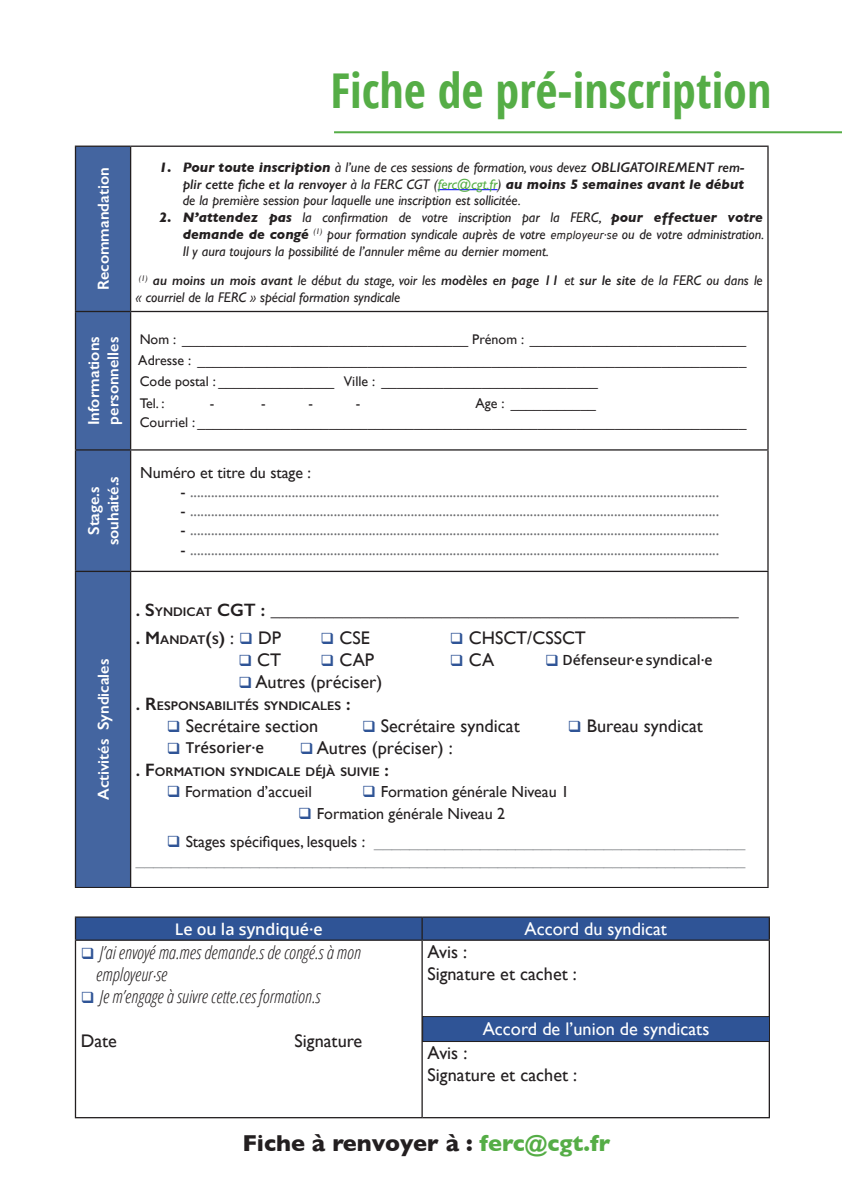
<style>
.page{position:relative;width:842px;height:1191px;background:#fff}
.page>*{position:absolute;margin:0;border:0;box-sizing:border-box;transform-origin:0 0}
.t1{font:700 48px "Open Sans Condensed";color:#55ad46}
.t2{font:700 23.4px "Gill Sans";color:#231f20}
.t3{font:18.2px "Gill Sans";color:#231f20}
.t4{font:18.2px "Gill Sans";color:#fff}
.t5{font:italic 300 18px "Open Sans Condensed";color:#231f20}
.t6{font:600 18px "Gill Sans";color:#231f20}
.t7{font:16px "Gill Sans";color:#6c6d70}
.t8{font:16px/18px "Gill Sans";color:#9b9da0;text-align:right}
.t9{font:16px "Gill Sans";color:#231f20}
.t10{font:600 16px "Gill Sans";color:#fff}
.t11{font:600 16px "Open Sans";color:#fff}
.t12{font:600 15px "Open Sans";color:#231f20}
.t13{font:italic 14px/16.8px "Gill Sans";color:#231f20;text-align:justify}
.t14{font:14px "Gill Sans";color:#231f20}
.t15{font:600 14px "Open Sans";color:#231f20}
.t16{font:600 12.6px "Gill Sans";color:#231f20}
.s1{font-weight:700}
.s2{font-weight:600}
.s3{color:#55ad46}
.s4{font-family:"Overpass";font-size:11.6px}
.s5{color:#231f20}
.s6{font-style:inherit}
.s7{font-size:12.6px}
.s8{font-size:18px}
.s9{font-weight:400;font-size:18px}
.s10{color:#2f5496}
.s11{font-weight:400;font-size:18.2px}
</style>
<div class="page">
<svg style="left:76px;top:147px;width:54px;height:740px;background:#43639c"></svg>
<hr style="left:75px;top:146px;width:56px;height:1px;background:#231f20">
<hr style="left:75px;top:147px;width:1px;height:164px;background:#231f20">
<hr style="left:131px;top:146px;width:638px;height:1px;background:#231f20">
<hr style="left:130px;top:147px;width:1px;height:164px;background:#231f20">
<hr style="left:767px;top:147px;width:2px;height:164px;background:#231f20">
<hr style="left:75px;top:311px;width:56px;height:1px;background:#231f20">
<hr style="left:75px;top:312px;width:1px;height:137px;background:#231f20">
<hr style="left:131px;top:311px;width:638px;height:1px;background:#231f20">
<hr style="left:130px;top:312px;width:1px;height:137px;background:#231f20">
<hr style="left:767px;top:312px;width:2px;height:137px;background:#231f20">
<hr style="left:75px;top:449px;width:56px;height:1px;background:#231f20">
<hr style="left:75px;top:450px;width:1px;height:121px;background:#231f20">
<hr style="left:131px;top:449px;width:638px;height:1px;background:#231f20">
<hr style="left:130px;top:450px;width:1px;height:121px;background:#231f20">
<hr style="left:767px;top:450px;width:2px;height:121px;background:#231f20">
<hr style="left:75px;top:571px;width:56px;height:1px;background:#231f20">
<hr style="left:75px;top:572px;width:1px;height:315px;background:#231f20">
<hr style="left:131px;top:571px;width:638px;height:1px;background:#231f20">
<hr style="left:130px;top:572px;width:1px;height:315px;background:#231f20">
<hr style="left:767px;top:572px;width:2px;height:315px;background:#231f20">
<hr style="left:75px;top:887px;width:56px;height:1px;background:#231f20">
<hr style="left:131px;top:887px;width:638px;height:1px;background:#231f20">
<hr style="left:438px;top:189px;width:60px;height:1px;background:#00f">
<hr style="left:75px;top:916px;width:347px;height:1px;background:#231f20">
<hr style="left:422px;top:916px;width:348px;height:1px;background:#231f20">
<div style="left:75px;top:917px;width:695px;height:22px;background:#2f5496"></div>
<hr style="left:75px;top:939px;width:347px;height:1px;background:#231f20">
<hr style="left:75px;top:940px;width:1px;height:177px;background:#231f20">
<hr style="left:422px;top:939px;width:348px;height:1px;background:#231f20">
<hr style="left:421px;top:940px;width:2px;height:177px;background:#231f20">
<hr style="left:769px;top:940px;width:1px;height:177px;background:#231f20">
<hr style="left:75px;top:1117px;width:347px;height:1px;background:#231f20">
<hr style="left:422px;top:1117px;width:348px;height:1px;background:#231f20">
<hr style="left:334px;top:131px;width:508px;height:2px;background:#55ad46">
<div style="left:423px;top:1016px;width:346px;height:25px;background:#2f5496"></div>
<div style="left:422px;top:1016px;width:348px;height:26px;border:1px solid #231f20"></div>
<p class="t1" style="left:330px;top:57px;width:442px">Fiche de pré-inscription</p>
<p class="t10" style="left:94px;top:290px;width:124px;rotate:-90deg">Recommandation</p>
<p class="t13" style="left:183px;top:159px;width:563px;text-indent:-23px"><span class="s1">1. Pour toute inscription</span> à l’une de ces sessions de formation, vous devez <span class="s2">OBLIGATOIREMENT rem&shy;plir cette fiche et la renvoyer</span> à la FERC CGT (<span class="s3">ferc@cgt.fr</span>) <span class="s1">au moins 5 semaines avant le début </span>de la première session pour laquelle une inscription est sollicitée.</p>
<p class="t13" style="left:183px;top:209px;width:583px;text-indent:-23px"><span class="s1">2. N’attendez pas</span> la confirmation de votre inscription par la FERC, <span class="s1">pour effectuer votre demande de congé</span> <sup>(1)</sup> pour formation syndicale auprès de votre <span class="s4">employeur·se</span> ou de votre administration.<br>Il y aura toujours la possibilité de l’annuler même au dernier moment.</p>
<p class="t13" style="left:136px;top:272px;width:628px"><sup>(1)</sup> <span class="s2">au moins un mois avant</span> le début du stage, voir les <span class="s2">modèles en page 11</span> et <span class="s2">sur le site</span> de la FERC ou dans le « courriel de la FERC » spécial formation syndicale</p>
<p class="t10" style="left:84px;top:425px;width:90px;rotate:-90deg">Informations</p>
<p class="t10" style="left:103px;top:424px;width:89px;rotate:-90deg">personnelles</p>
<p class="t14" style="left:140px;top:330px;width:608px">Nom : _____________________________________ Prénom : ____________________________</p>
<p class="t14" style="left:138px;top:351px;width:609px">Adresse : _______________________________________________________________________</p>
<p class="t14" style="left:140px;top:372px;width:460px">Code postal : _______________ Ville : ____________________________</p>
<p class="t14" style="left:140px;top:413px;width:608px">Courriel : _______________________________________________________________________</p>
<p class="t14" style="left:140px;top:394px;width:26px">Tel. :</p>
<p class="t14" style="left:210px;top:394px;width:6px">-</p>
<p class="t14" style="left:261px;top:394px;width:6px">-</p>
<p class="t14" style="left:308px;top:394px;width:6px">-</p>
<p class="t14" style="left:356px;top:394px;width:6px">-</p>
<p class="t14" style="left:475px;top:394px;width:122px">Age : ___________</p>
<p class="t10" style="left:84px;top:535px;width:50px;rotate:-90deg">Stage.s</p>
<p class="t10" style="left:103px;top:545px;width:71px;rotate:-90deg">souhaité.s</p>
<p class="t9" style="left:140px;top:463px;width:172px">Numéro et titre du stage :</p>
<p class="t7" style="left:180px;top:482px;width:540px"><span class="s5">-</span> .......................................................................................................................................................</p>
<p class="t7" style="left:180px;top:501px;width:540px"><span class="s5">-</span> .......................................................................................................................................................</p>
<p class="t7" style="left:180px;top:520px;width:540px"><span class="s5">-</span> .......................................................................................................................................................</p>
<p class="t7" style="left:180px;top:540px;width:540px"><span class="s5">-</span> .......................................................................................................................................................</p>
<p class="t10" style="left:94px;top:800px;width:143px;rotate:-90deg">Activités Syndicales</p>
<p class="t6" style="left:136px;top:599px;width:605px"><span class="s6">. S</span><span class="s7">YNDICAT</span> <span class="s6">C GT :</span> ____________________________________________________</p>
<p class="t16" style="left:136px;top:632px;width:147px"><span class="s8">. M</span>ANDAT<span class="s8">(</span>S<span class="s8">)</span> <span class="s9">:</span> <span class="s10">❑</span> <span class="s11">DP</span></p>
<p class="t3" style="left:321px;top:627px;width:51px"><span class="s10">❑</span> CSE</p>
<p class="t3" style="left:450px;top:627px;width:138px"><span class="s10">❑</span> CHSCT/CSSCT</p>
<p class="t3" style="left:238px;top:649px;width:44px"><span class="s10">❑</span> CT</p>
<p class="t3" style="left:321px;top:649px;width:55px"><span class="s10">❑</span> CAP</p>
<p class="t3" style="left:450px;top:649px;width:46px"><span class="s10">❑</span> CA</p>
<p class="t15" style="left:545px;top:650px;width:169px"><span class="s10">❑</span> Défenseur·e syndical·e</p>
<p class="t3" style="left:238px;top:671px;width:145px"><span class="s10">❑</span> Autres (préciser)</p>
<p class="t16" style="left:136px;top:698px;width:216px"><span class="s8">. R</span>ESPONSABILITÉS SYNDICALES <span class="s8">:</span></p>
<p class="t3" style="left:167px;top:715px;width:153px"><span class="s10">❑</span> Secrétaire section</p>
<p class="t3" style="left:362px;top:715px;width:159px"><span class="s10">❑</span> Secrétaire syndicat</p>
<p class="t3" style="left:568px;top:715px;width:137px"><span class="s10">❑</span> Bureau syndicat</p>
<p class="t12" style="left:167px;top:737px;width:99px"><span class="s10">❑</span> Trésorier·e</p>
<p class="t3" style="left:300px;top:737px;width:155px"><span class="s10">❑</span> Autres (préciser) :</p>
<p class="t16" style="left:136px;top:763px;width:255px"><span class="s8">. F</span>ORMATION SYNDICALE DÉJÀ SUIVIE <span class="s8">:</span></p>
<p class="t9" style="left:167px;top:782px;width:147px"><span class="s10">❑</span> Formation d’accueil</p>
<p class="t9" style="left:362px;top:782px;width:209px"><span class="s10">❑</span> Formation générale Niveau 1</p>
<p class="t9" style="left:298px;top:804px;width:209px"><span class="s10">❑</span> Formation générale Niveau 2</p>
<p class="t8" style="left:136px;top:832px;width:611px"><span class="s10">❑</span> <span class="s5">Stages spécifiques, lesquels :</span> __________________________________________ _____________________________________________________________________</p>
<p class="t11" style="left:175px;top:918px;width:149px">Le ou la syndiqué·e</p>
<p class="t4" style="left:525px;top:918px;width:144px">Accord du syndicat</p>
<p class="t5" style="left:81px;top:940px;width:281px"><span class="s10">❑</span> J’ai envoyé ma.mes demande.s de congé.s à mon</p>
<p class="t5" style="left:96px;top:962px;width:73px">employeur·se</p>
<p class="t5" style="left:81px;top:984px;width:241px"><span class="s10">❑</span> Je m’engage à suivre cette.ces formation.s</p>
<p class="t3" style="left:81px;top:1030px;width:38px">Date</p>
<p class="t3" style="left:294px;top:1030px;width:69px">Signature</p>
<p class="t3" style="left:427px;top:941px;width:41px">Avis :</p>
<p class="t3" style="left:427px;top:963px;width:151px">Signature et cachet :</p>
<p class="t4" style="left:483px;top:1018px;width:228px">Accord de l’union de syndicats</p>
<p class="t3" style="left:428px;top:1042px;width:41px">Avis :</p>
<p class="t3" style="left:428px;top:1064px;width:151px">Signature et cachet :</p>
<p class="t2" style="left:242px;top:1125px;width:369px">Fiche à renvoyer à : <span class="s3">ferc@cgt.fr</span></p>
</div>
